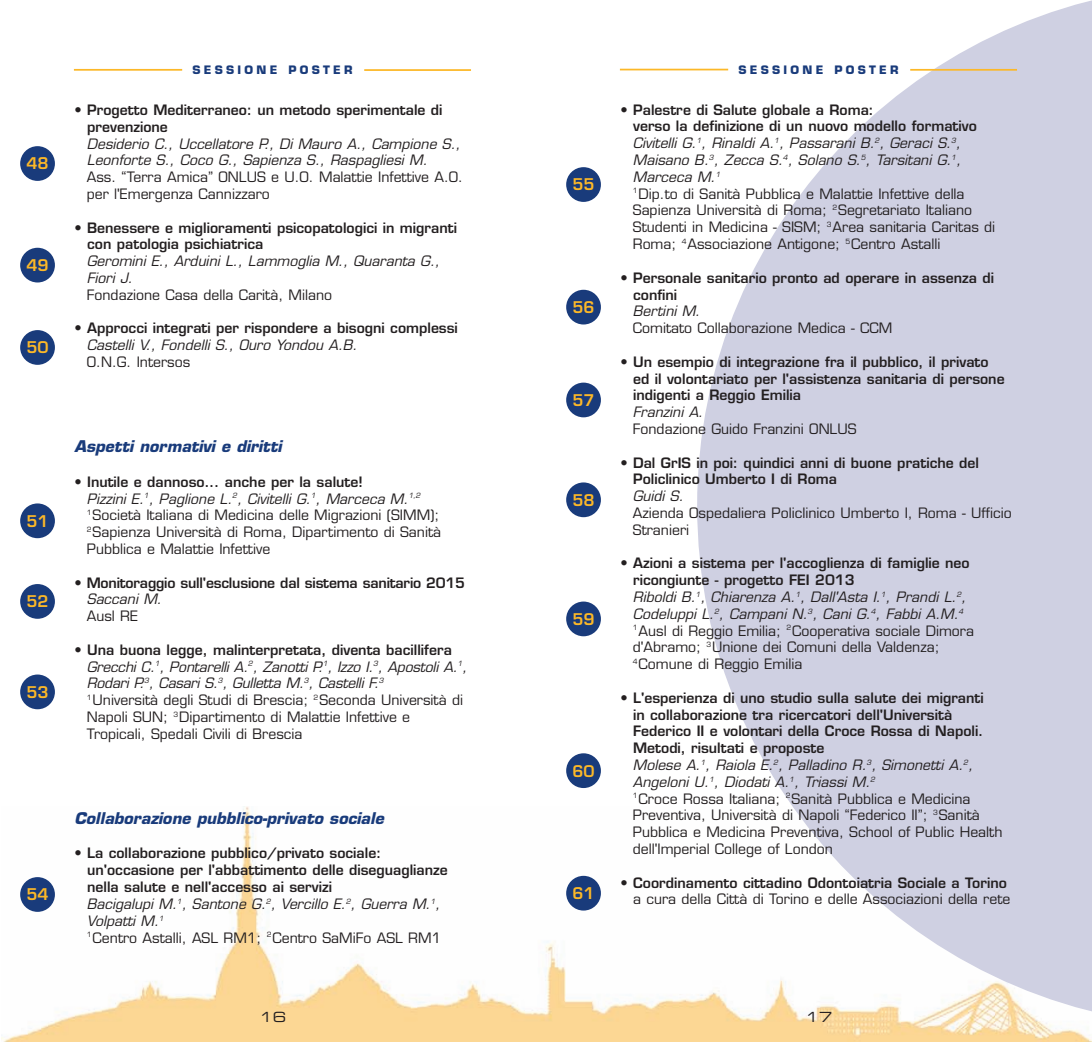
<style>
.page{position:relative;width:1092px;height:1042px;background:#fff}
.page>*{position:absolute;margin:0;border:0;box-sizing:border-box;transform-origin:0 0}
.t1{font:italic 700 15.75px "Eurostile";color:#193b7b}
.t2{font:600 15.75px "Eurostile";color:#fcb828}
.t3{font:14px/16.8px "Eurostile";color:#231f20}
.t4{font:600 14px/16.8px "Eurostile";color:#231f20}
.t5{font:italic 14px/16.8px "Eurostile";color:#231f20}
.t6{font:14px "Eurostile Extended Two";color:#231f20}
.t7{font:700 11.38px "Eurostile";letter-spacing:.29em;color:#193b7b}
.s1{font-weight:600}
.s2{font-style:italic}
.s3{font-weight:400;font-style:italic}
.s4{font-weight:400}
</style>
<div class="page">
<img style="left:2px;top:806px;width:1089px;height:236px">
<svg style="left:697px;top:0;width:394px;height:1027px;fill:#cfd0e2"></svg>
<hr style="left:74px;top:69px;width:108px;height:2px;background:#fcb828">
<hr style="left:364px;top:69px;width:107px;height:2px;background:#fcb828">
<hr style="left:620px;top:69px;width:108px;height:1px;background:#fcb828">
<hr style="left:910px;top:69px;width:106px;height:2px;background:#fcb828">
<div style="left:20px;top:146px;width:35px;height:35px;background:#193b7b;border-radius:50%"></div>
<div style="left:20px;top:248px;width:35px;height:34px;background:#193b7b;border-radius:50%"></div>
<div style="left:20px;top:330px;width:35px;height:35px;background:#193b7b;border-radius:50%"></div>
<div style="left:20px;top:503px;width:35px;height:35px;background:#193b7b;border-radius:50%"></div>
<div style="left:20px;top:584px;width:35px;height:35px;background:#193b7b;border-radius:50%"></div>
<div style="left:20px;top:674px;width:35px;height:35px;background:#193b7b;border-radius:50%"></div>
<div style="left:20px;top:877px;width:35px;height:35px;background:#193b7b;border-radius:50%"></div>
<div style="left:566px;top:167px;width:35px;height:35px;background:#193b7b;border-radius:50%"></div>
<div style="left:566px;top:290px;width:35px;height:34px;background:#193b7b;border-radius:50%"></div>
<div style="left:566px;top:383px;width:35px;height:34px;background:#193b7b;border-radius:50%"></div>
<div style="left:566px;top:482px;width:35px;height:35px;background:#193b7b;border-radius:50%"></div>
<div style="left:566px;top:601px;width:35px;height:35px;background:#193b7b;border-radius:50%"></div>
<div style="left:566px;top:753px;width:35px;height:35px;background:#193b7b;border-radius:50%"></div>
<div style="left:566px;top:876px;width:35px;height:34px;background:#193b7b;border-radius:50%"></div>
<p class="t2" style="left:26px;top:158px;width:24px">48</p>
<p class="t2" style="left:26px;top:259px;width:24px">49</p>
<p class="t2" style="left:26px;top:342px;width:24px">50</p>
<p class="t7" style="left:192px;top:66px;width:162px">SESSIONE POSTER</p>
<p class="t4" style="left:87px;top:103px;width:357px;text-indent:-13px">• Progetto Mediterraneo: un metodo sperimentale di prevenzione</p>
<p class="t5" style="left:87px;top:136px;width:375px">Desiderio C., Uccellatore P., Di Mauro A., Campione S.,<br>Leonforte S., Coco G., Sapienza S., Raspagliesi M.</p>
<p class="t3" style="left:87px;top:170px;width:378px">Ass. “Terra Amica” ONLUS e U.O. Malattie Infettive A.O. per l'Emergenza Cannizzaro</p>
<p class="t4" style="left:87px;top:220px;width:371px;text-indent:-13px">• Benessere e miglioramenti psicopatologici in migranti con patologia psichiatrica</p>
<p class="t5" style="left:87px;top:254px;width:354px">Geromini E., Arduini L., Lammoglia M., Quaranta G.,<br>Fiori J.</p>
<p class="t3" style="left:87px;top:288px;width:247px">Fondazione Casa della Carità, Milano</p>
<p class="t4" style="left:74px;top:321px;width:385px">• Approcci integrati per rispondere a bisogni complessi</p>
<p class="t5" style="left:87px;top:338px;width:272px">Castelli V., Fondelli S., Ouro Yondou A.B.</p>
<p class="t3" style="left:87px;top:355px;width:105px">O.N.G. Intersos</p>
<p class="t2" style="left:26px;top:515px;width:24px">51</p>
<p class="t2" style="left:26px;top:595px;width:24px">52</p>
<p class="t2" style="left:26px;top:686px;width:24px">53</p>
<p class="t1" style="left:74px;top:440px;width:208px">Aspetti normativi e diritti</p>
<p class="t3" style="left:87px;top:475px;width:356px;text-indent:-12px"><span class="s1">• Inutile e dannoso... anche per la salute!<br></span><span class="s2">Pizzini E.</span><sup>1</sup><span class="s2">, Paglione L.</span><sup>2</sup><span class="s2">, Civitelli G.</span><sup>1</sup><span class="s2">, Marceca M.</span><sup>1,2<br></sup><sup>1</sup>Società Italiana di Medicina delle Migrazioni (SIMM); <sup>2</sup>Sapienza Università di Roma, Dipartimento di Sanità Pubblica e Malattie Infettive</p>
<p class="t4" style="left:74px;top:575px;width:392px">• Monitoraggio sull'esclusione dal sistema sanitario 2015</p>
<p class="t5" style="left:87px;top:592px;width:76px">Saccani M.</p>
<p class="t3" style="left:87px;top:609px;width:53px">Ausl RE</p>
<p class="t3" style="left:87px;top:643px;width:381px;text-indent:-12px"><span class="s1">• Una buona legge, malinterpretata, diventa bacillifera </span><span class="s2">Grecchi C.</span><sup>1</sup><span class="s2">, Pontarelli A.</span><sup>2</sup><span class="s2">, Zanotti P.</span><sup>1</sup><span class="s2">, Izzo I.</span><sup>3</sup><span class="s2">, Apostoli A.</span><sup>1</sup><span class="s2">, Rodari P.</span><sup>3</sup><span class="s2">, Casari S.</span><sup>3</sup><span class="s2">, Gulletta M.</span><sup>3</sup><span class="s2">, Castelli F.</span><sup>3<br></sup><sup>1</sup>Università degli Studi di Brescia; <sup>2</sup>Seconda Università di Napoli SUN; <sup>3</sup>Dipartimento di Malattie Infettive e Tropicali, Spedali Civili di Brescia</p>
<p class="t2" style="left:26px;top:888px;width:24px">54</p>
<p class="t1" style="left:74px;top:812px;width:311px">Collaborazione pubblico-privato sociale</p>
<p class="t4" style="left:87px;top:846px;width:362px;text-indent:-12px">• La collaborazione pubblico/privato sociale: un'occasione per l'abbattimento delle diseguaglianze nella salute e nell'accesso ai servizi<br><span class="s3">Bacigalupi M.</span><sup>1</sup><span class="s3">, Santone G.</span><sup>2</sup><span class="s3">, Vercillo E.</span><sup>2</sup><span class="s3">, Guerra M.</span><sup>1</sup><span class="s3">, Volpatti M.</span><sup>1<br></sup><sup>1</sup><span class="s4">Centro Astalli, ASL RM1;</span> <sup>2</sup><span class="s4">Centro SaMiFo ASL RM1</span></p>
<p class="t2" style="left:572px;top:179px;width:24px">55</p>
<p class="t2" style="left:572px;top:301px;width:24px">56</p>
<p class="t2" style="left:572px;top:394px;width:24px">57</p>
<p class="t2" style="left:572px;top:494px;width:24px">58</p>
<p class="t2" style="left:572px;top:613px;width:24px">59</p>
<p class="t2" style="left:572px;top:765px;width:24px">60</p>
<p class="t2" style="left:572px;top:887px;width:24px">61</p>
<p class="t7" style="left:738px;top:66px;width:162px">SESSIONE POSTER</p>
<p class="t3" style="left:632px;top:103px;width:364px;text-indent:-12px"><span class="s1">• Palestre di Salute globale a Roma:<br>verso la definizione di un nuovo modello formativo </span><span class="s2">Civitelli G.</span><sup>1</sup><span class="s2">, Rinaldi A.</span><sup>1</sup><span class="s2">, Passarani B.</span><sup>2</sup><span class="s2">, Geraci S.</span><sup>3</sup><span class="s2">, Maisano B.</span><sup>3</sup><span class="s2">, Zecca S.</span><sup>4</sup><span class="s2">, Solano S.</span><sup>5</sup><span class="s2">, Tarsitani G.</span><sup>1</sup><span class="s2">, Marceca M.</span><sup>1<br></sup><sup>1</sup>Dip.to di Sanità Pubblica e Malattie Infettive della Sapienza Università di Roma; <sup>2</sup>Segretariato Italiano Studenti in Medicina - SISM; <sup>3</sup>Area sanitaria Caritas di Roma; <sup>4</sup>Associazione Antigone; <sup>5</sup>Centro Astalli</p>
<p class="t4" style="left:633px;top:271px;width:362px;text-indent:-13px">• Personale sanitario pronto ad operare in assenza di confini</p>
<p class="t5" style="left:632px;top:304px;width:69px">Bertini M.</p>
<p class="t3" style="left:632px;top:321px;width:261px">Comitato Collaborazione Medica - CCM</p>
<p class="t4" style="left:633px;top:355px;width:373px;text-indent:-13px">• Un esempio di integrazione fra il pubblico, il privato ed il volontariato per l'assistenza sanitaria di persone indigenti a Reggio Emilia</p>
<p class="t5" style="left:632px;top:405px;width:72px">Franzini A.</p>
<p class="t3" style="left:632px;top:422px;width:225px">Fondazione Guido Franzini ONLUS</p>
<p class="t4" style="left:633px;top:455px;width:347px;text-indent:-13px">• Dal GrIS in poi: quindici anni di buone pratiche del<br>Policlinico Umberto I di Roma</p>
<p class="t5" style="left:632px;top:489px;width:52px">Guidi S.</p>
<p class="t3" style="left:632px;top:506px;width:380px">Azienda Ospedaliera Policlinico Umberto I, Roma - Ufficio<br>Stranieri</p>
<p class="t3" style="left:632px;top:556px;width:342px;text-indent:-12px"><span class="s1">• Azioni a sistema per l'accoglienza di famiglie neo ricongiunte - progetto FEI 2013<br></span><span class="s2">Riboldi B.</span><sup>1</sup><span class="s2">, Chiarenza A.</span><sup>1</sup><span class="s2">, Dall'Asta I.</span><sup>1</sup><span class="s2">, Prandi L.</span><sup>2</sup><span class="s2">, Codeluppi L.</span><sup>2</sup><span class="s2">, Campani N.</span><sup>3</sup><span class="s2">, Cani G.</span><sup>4</sup><span class="s2">, Fabbi A.M.</span><sup>4<br></sup><sup>1</sup>Ausl di Reggio Emilia; <sup>2</sup>Cooperativa sociale Dimora d'Abramo; <sup>3</sup>Unione dei Comuni della Valdenza; <sup>4</sup>Comune di Reggio Emilia</p>
<p class="t3" style="left:632px;top:691px;width:371px;text-indent:-12px"><span class="s1">• L'esperienza di uno studio sulla salute dei migranti<br>in collaborazione tra ricercatori dell'Università Federico II e volontari della Croce Rossa di Napoli.<br>Metodi, risultati e proposte<br></span><span class="s2">Molese A.</span><sup>1</sup><span class="s2">, Raiola E.</span><sup>2</sup><span class="s2">, Palladino R.</span><sup>3</sup><span class="s2">, Simonetti A.</span><sup>2</sup><span class="s2">, Angeloni U.</span><sup>1</sup><span class="s2">, Diodati A.</span><sup>1</sup><span class="s2">, Triassi M.</span><sup>2<br></sup><sup>1</sup>Croce Rossa Italiana; <sup>2</sup>Sanità Pubblica e Medicina Preventiva, Università di Napoli “Federico II”; <sup>3</sup>Sanità Pubblica e Medicina Preventiva, School of Public Health dell'Imperial College of London</p>
<p class="t4" style="left:620px;top:875px;width:388px">• Coordinamento cittadino Odontoiatria Sociale a Torino</p>
<p class="t3" style="left:633px;top:892px;width:379px">a cura della Città di Torino e delle Associazioni della rete</p>
<p class="t6" style="left:259px;top:1012px;width:28px">16</p>
<p class="t6" style="left:805px;top:1012px;width:28px">17</p>
</div>
